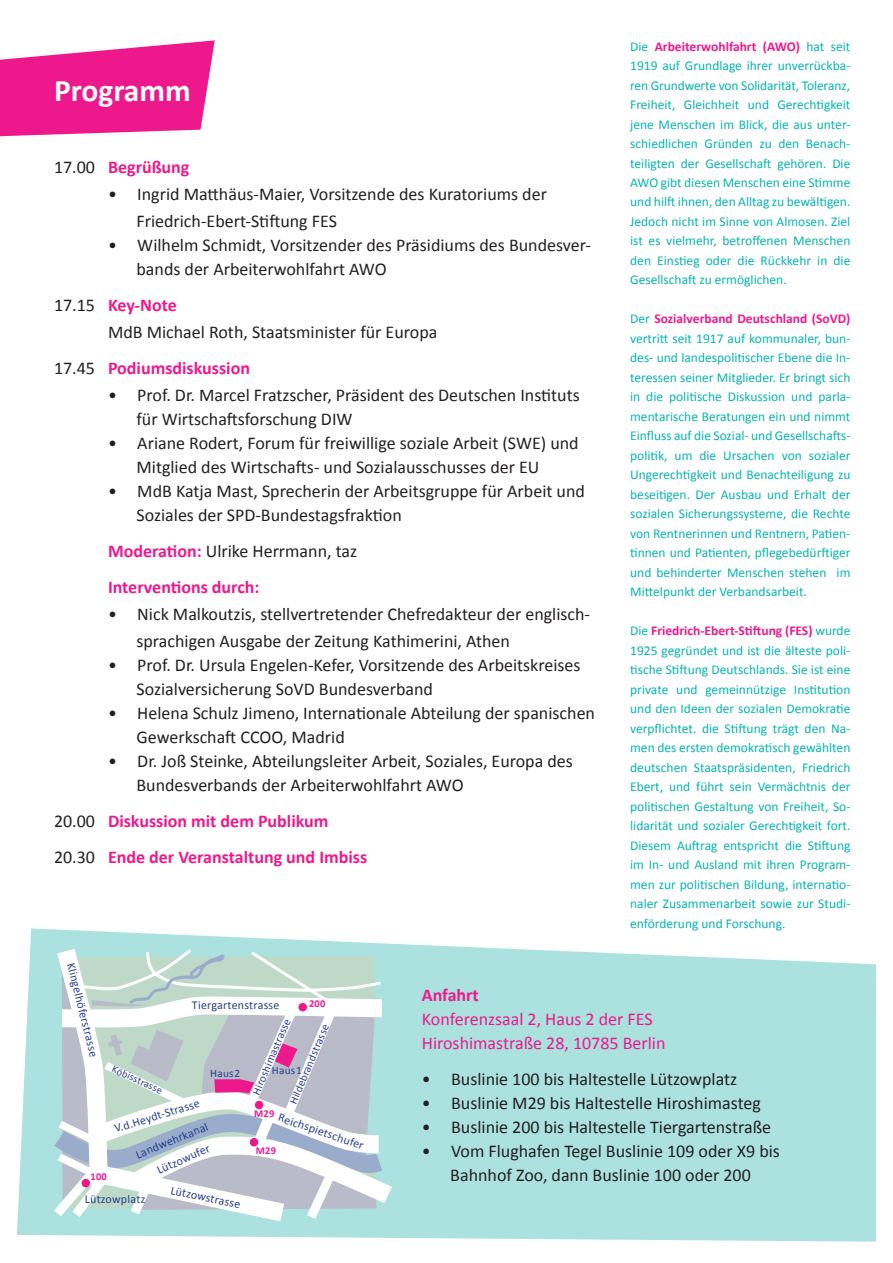
<style>
.page{position:relative;width:893px;height:1263px;background:#fff}
.page>*{position:absolute;margin:0;border:0;box-sizing:border-box;transform-origin:0 0}
.t1{font:700 31.5px "Calibri";color:#fff}
.t2{font:18px/24px "Calibri";color:#231f20}
.t3{font:700 18px/36px "Calibri";color:#ed198c}
.t4{font:18px/24px "Calibri";color:#ed198c}
.t5{font:13.5px/19.5px "Calibri";color:#07b5ae;text-align:justify}
.t6{font:12px "Calibri";letter-spacing:.02em;color:#253f8e}
.t7{font:11.25px "Calibri";letter-spacing:.02em;color:#253f8e}
.t8{font:700 10.5px "Calibri";letter-spacing:.02em;color:#ed198c}
.t9{font:10.5px "Calibri";color:#253f8e}
.s1{font-weight:400;color:#231f20}
.s2{font-weight:700;color:#ed198c}
</style>
<div class="page">
<svg style="left:17px;top:928px;width:859px;height:314px;background:#b5e4e2"></svg>
<svg style="left:0;top:40px;width:215px;height:96px"></svg>
<svg style="left:48px;top:933px;width:255px;height:301px;background:#b4e4e2"></svg>
<svg style="left:41px;top:947px;width:365px;height:282px"></svg>
<div style="left:298px;top:1003px;width:9px;height:8px;background:#ed198c;border-radius:50%"></div>
<div style="left:255px;top:1101px;width:8px;height:8px;background:#ed198c;border-radius:50%"></div>
<div style="left:250px;top:1138px;width:8px;height:8px;background:#ed198c;border-radius:50%"></div>
<div style="left:82px;top:1179px;width:8px;height:8px;background:#ed198c;border-radius:50%"></div>
<h1 class="t1" style="left:54px;top:71px;width:138px">Programm</h1>
<h2 class="t3" style="left:54px;top:149px;width:137px"><span class="s1">17.00</span> Begrüßung</h2>
<h2 class="t2" style="left:136px;top:181px;width:412px;line-height:27px;text-indent:-28px">• Ingrid Matthäus-Maier, Vorsitzende des Kuratoriums der<br>Friedrich-Ebert-Stiftung FES</h2>
<h2 class="t2" style="left:136px;top:234px;width:456px;text-indent:-28px">• Wilhelm Schmidt, Vorsitzender des Präsidiums des Bundesver&shy;bands der Arbeiterwohlfahrt AWO</h2>
<h2 class="t2" style="left:108px;top:292px;width:331px;line-height:27px;text-indent:-54px">17.15 <span class="s2">Key-Note<br></span>MdB Michael Roth, Staatsminister für Europa</h2>
<h2 class="t3" style="left:54px;top:350px;width:198px"><span class="s1">17.45</span> Podiumsdiskussion</h2>
<h2 class="t2" style="left:136px;top:384px;width:445px;text-indent:-28px">• Prof. Dr. Marcel Fratzscher, Präsident des Deutschen Instituts für Wirtschaftsforschung DIW</h2>
<h2 class="t2" style="left:108px;top:431px;width:472px;text-align:center">• Ariane Rodert, Forum für freiwillige soziale Arbeit (SWE) und<br>Mitglied des Wirtschafts- und Sozialausschusses der EU</h2>
<h2 class="t2" style="left:136px;top:479px;width:450px;text-indent:-28px">• MdB Katja Mast, Sprecherin der Arbeitsgruppe für Arbeit und<br>Soziales der SPD-Bundestagsfraktion</h2>
<h2 class="t3" style="left:108px;top:533px;width:251px">Moderation: <span class="s1">Ulrike Herrmann, taz<br></span>Interventions durch:</h2>
<h2 class="t2" style="left:136px;top:601px;width:455px;line-height:27px;text-indent:-28px">• Nick Malkoutzis, stellvertretender Chefredakteur der englisch&shy;sprachigen Ausgabe der Zeitung Kathimerini, Athen</h2>
<h2 class="t2" style="left:136px;top:653px;width:446px;text-indent:-28px">• Prof. Dr. Ursula Engelen-Kefer, Vorsitzende des Arbeitskreises<br>Sozialversicherung SoVD Bundesverband</h2>
<h2 class="t2" style="left:136px;top:701px;width:460px;text-indent:-28px">• Helena Schulz Jimeno, Internationale Abteilung der spanischen<br>Gewerkschaft CCOO, Madrid</h2>
<h2 class="t2" style="left:136px;top:749px;width:438px;text-indent:-28px">• Dr. Joß Steinke, Abteilungsleiter Arbeit, Soziales, Europa des<br>Bundesverbands der Arbeiterwohlfahrt AWO</h2>
<h2 class="t3" style="left:54px;top:803px;width:315px"><span class="s1">20.00</span> Diskussion mit dem Publikum<br><span class="s1">20.30</span> Ende der Veranstaltung und Imbiss</h2>
<p class="t5" style="left:630px;top:36px;width:222px">Die <span class="s2">Arbeiterwohlfahrt (AWO)</span> hat seit 1919 auf Grundlage ihrer unverrückba&shy;ren Grundwerte von Solidarität, Toleranz, Freiheit, Gleichheit und Gerechtigkeit jene Menschen im Blick, die aus unter&shy;schiedlichen Gründen zu den Benach&shy;teiligten der Gesellschaft gehören. Die AWO gibt diesen Menschen eine Stimme und hilft ihnen, den Alltag zu bewältigen.<br>Jedoch nicht im Sinne von Almosen. Ziel ist es vielmehr, betroffenen Menschen den Einstieg oder die Rückkehr in die Gesellschaft zu ermöglichen.</p>
<p class="t5" style="left:630px;top:309px;width:222px">Der <span class="s2">Sozialverband Deutschland (SoVD) </span>vertritt seit 1917 auf kommunaler, bun&shy;des- und landespolitischer Ebene die In&shy;teressen seiner Mitglieder. Er bringt sich in die politische Diskussion und parla&shy;mentarische Beratungen ein und nimmt Einfluss auf die Sozial- und Gesellschafts&shy;politik, um die Ursachen von sozialer Ungerechtigkeit und Benachteiligung zu beseitigen. Der Ausbau und Erhalt der sozialen Sicherungssysteme, die Rechte von Rentnerinnen und Rentnern, Patien&shy;tinnen und Patienten, pflegebedürftiger und behinderter Menschen stehen im Mittelpunkt der Verbandsarbeit.</p>
<p class="t5" style="left:630px;top:621px;width:222px">Die <span class="s2">Friedrich-Ebert-Stiftung (FES)</span> wurde 1925 gegründet und ist die älteste poli&shy;tische Stiftung Deutschlands. Sie ist eine private und gemeinnützige Institution und den Ideen der sozialen Demokratie verpflichtet. die Stiftung trägt den Na&shy;men des ersten demokratisch gewählten deutschen Staatspräsidenten, Friedrich Ebert, und führt sein Vermächtnis der politischen Gestaltung von Freiheit, So&shy;lidarität und sozialer Gerechtigkeit fort.<br>Diesem Auftrag entspricht die Stiftung im In- und Ausland mit ihren Program&shy;men zur politischen Bildung, internatio&shy;naler Zusammenarbeit sowie zur Studi&shy;enförderung und Forschung.</p>
<p class="t6" style="left:78px;top:961px;width:98px;rotate:76deg">Klingelhöferstrasse</p>
<p class="t8" style="left:309px;top:997px;width:18px">200</p>
<p class="t6" style="left:192px;top:998px;width:89px">Tiergartenstrasse</p>
<p class="t7" style="left:249px;top:1091px;width:83px;rotate:-67deg">Hiroshimastrasse</p>
<p class="t7" style="left:286px;top:1100px;width:87px;rotate:-67deg">Hildebrandstrasse</p>
<p class="t9" style="left:115px;top:1062px;width:56px;rotate:25deg">Köbisstrasse</p>
<p class="t7" style="left:210px;top:1066px;width:31px">Haus2</p>
<p class="t7" style="left:272px;top:1063px;width:31px">Haus1</p>
<p class="t6" style="left:281px;top:1109px;width:91px;rotate:19deg">Reichspietschufer</p>
<p class="t6" style="left:112px;top:1121px;width:90px;rotate:-17deg">V.d.Heydt-Strasse</p>
<p class="t6" style="left:154px;top:1163px;width:58px;rotate:-24deg">Lützowufer</p>
<p class="t6" style="left:172px;top:1182px;width:73px;rotate:12deg">Lützowstrasse</p>
<p class="t8" style="left:254px;top:1107px;width:22px">M29</p>
<p class="t8" style="left:256px;top:1143px;width:22px">M29</p>
<p class="t6" style="left:133px;top:1148px;width:78px;rotate:-22deg">Landwehrkanal</p>
<p class="t8" style="left:91px;top:1169px;width:18px">100</p>
<p class="t6" style="left:85px;top:1192px;width:62px">Lützowplatz</p>
<h2 class="t3" style="left:422px;top:977px;width:59px">Anfahrt</h2>
<h2 class="t4" style="left:422px;top:1007px;width:245px">Konferenzsaal 2, Haus 2 der FES<br>Hiroshimastraße 28, 10785 Berlin</h2>
<h2 class="t2" style="left:422px;top:1067px;width:317px">• Buslinie 100 bis Haltestelle Lützowplatz</h2>
<h2 class="t2" style="left:422px;top:1091px;width:341px">• Buslinie M29 bis Haltestelle Hiroshimasteg</h2>
<h2 class="t2" style="left:422px;top:1115px;width:351px">• Buslinie 200 bis Haltestelle Tiergartenstraße</h2>
<h2 class="t2" style="left:422px;top:1139px;width:360px;text-align:center">• Vom Flughafen Tegel Buslinie 109 oder X9 bis<br>Bahnhof Zoo, dann Buslinie 100 oder 200</h2>
</div>
